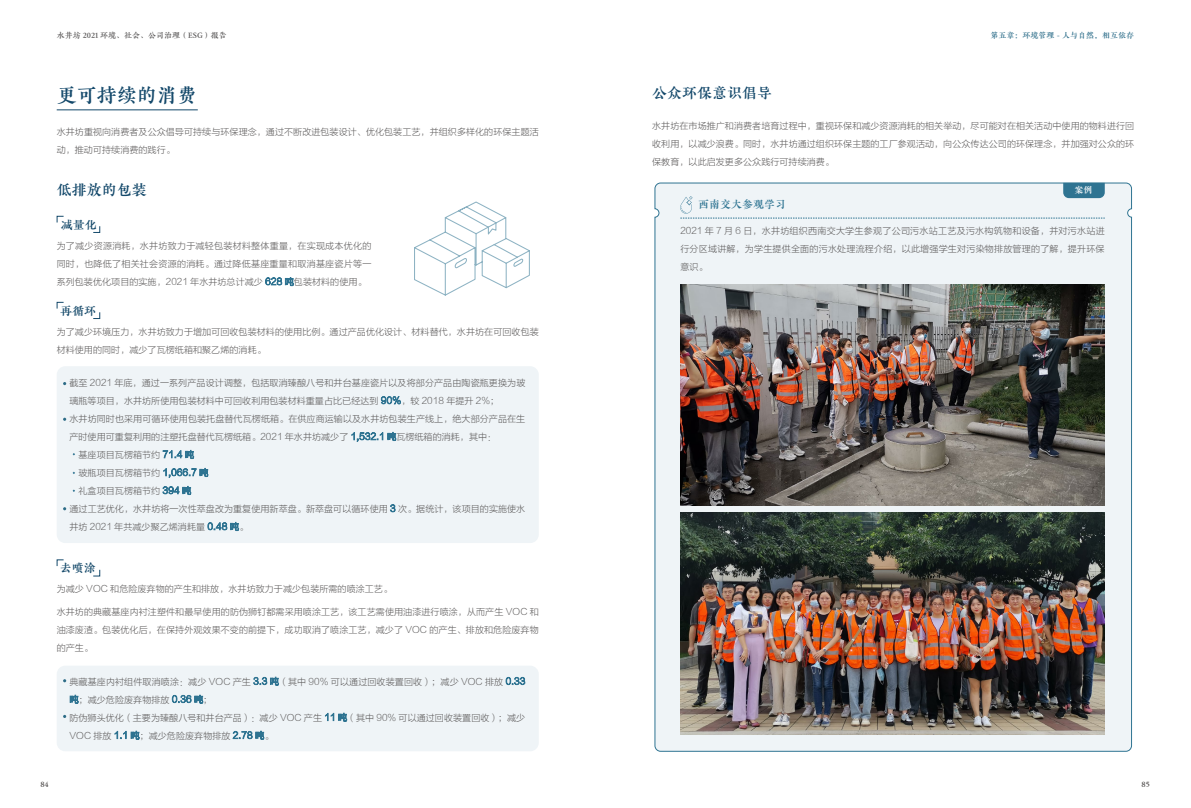
<style>
.page{position:relative;width:1191px;height:808px;background:#fff}
.page>*{position:absolute;margin:0;border:0;box-sizing:border-box;transform-origin:0 0}
.t1{font:20px "FZCUJINLJW GB1 0";color:#14496b}
.t2{font:15px "FZCUJINLJW GB1 0";color:#14496b}
.t3{font:12px "FZCUJINLJW GB1 0";color:#124768}
.t4{font:11px "FZCUJINLJW GB1 0";color:#2f7492}
.t5{font:9px/18px "FZLTXHJW GB1 0";letter-spacing:.01em;color:#595757;text-align:justify}
.t6{font:9px "FZCUJINLJW GB1 0";color:#fff}
.t7{font:8px "FZCUJINLJW GB1 0";color:#595757}
.t8{font:8px "FZCUJINLJW GB1 0";color:#2f6f8b}
.t9{font:8px "FZCUJINLJW GB1 0";color:#4c4948}
.s1{color:#2f7492}
.s2{color:#2e7391}
</style>
<div class="page">
<div style="left:57px;top:366px;width:482px;height:177px;background:#eff4f7;border-radius:9px"></div>
<div style="left:57px;top:666px;width:482px;height:85px;background:#eff4f7;border-radius:9px"></div>
<hr style="left:57px;top:109px;width:141px;height:1px;background:#14496b">
<svg style="left:93px;top:226px;width:7px;height:7px"></svg>
<svg style="left:93px;top:312px;width:7px;height:7px"></svg>
<svg style="left:93px;top:569px;width:7px;height:8px"></svg>
<svg style="left:56px;top:215px;width:8px;height:8px"></svg>
<svg style="left:56px;top:302px;width:8px;height:7px"></svg>
<svg style="left:56px;top:559px;width:8px;height:8px"></svg>
<svg style="left:654px;top:182px;width:478px;height:570px"></svg>
<svg style="left:680px;top:183px;width:424px;height:36px"></svg>
<img style="left:680px;top:284px;width:424px;height:221px">
<img style="left:680px;top:513px;width:424px;height:221px">
<svg style="left:414px;top:201px;width:116px;height:95px"></svg>
<p class="t7" style="left:57px;top:31px;width:172px">水井坊 2021 环境、社会、公司治理（ESG）报告</p>
<p class="t8" style="left:990px;top:31px;width:145px">第五章：环境管理 - 人与自然，相互依存</p>
<h1 class="t1" style="left:57px;top:85px;width:141px">更可持续的消费</h1>
<p class="t5" style="left:57px;top:123px;width:483px">水井坊重视向消费者及公众倡导可持续与环保理念，通过不断改进包装设计、优化包装工艺，并组织多样化的环保主题活动，推动可持续消费的践行。</p>
<h2 class="t2" style="left:57px;top:182px;width:91px">低排放的包装</h2>
<h3 class="t3" style="left:61px;top:218px;width:37px">减量化</h3>
<p class="t5" style="left:57px;top:237px;width:316px">为了减少资源消耗，水井坊致力于减轻包装材料整体重量，在实现成本优化的同时，也降低了相关社会资源的消耗。通过降低基座重量和取消基座瓷片等一系列包装优化项目的实施，2021 年水井坊总计减少 <span class="s1">628 吨</span>包装材料的使用。</p>
<h3 class="t3" style="left:60px;top:304px;width:37px">再循环</h3>
<p class="t5" style="left:57px;top:323px;width:483px">为了减少环境压力，水井坊致力于增加可回收包装材料的使用比例。通过产品优化设计、材料替代，水井坊在可回收包装材料使用的同时，减少了瓦楞纸箱和聚乙烯的消耗。</p>
<p class="t5" style="left:69px;top:374px;width:457px">截至 2021 年底，通过一系列产品设计调整，包括取消臻酿八号和井台基座瓷片以及将部分产品由陶瓷瓶更换为玻</p>
<p class="t5" style="left:69px;top:392px;width:431px">璃瓶等项目，水井坊所使用包装材料中可回收利用包装材料重量占比已经达到 <span class="s1">90%</span>，较 2018 年提升 2%；</p>
<p class="t5" style="left:69px;top:410px;width:457px">水井坊同时也采用可循环使用包装托盘替代瓦楞纸箱。在供应商运输以及水井坊包装生产线上，绝大部分产品在生</p>
<p class="t5" style="left:69px;top:428px;width:428px">产时使用可重复利用的注塑托盘替代瓦楞纸箱。2021 年水井坊减少了 <span class="s2">1,532.1 吨</span>瓦楞纸箱的消耗，其中：</p>
<p class="t5" style="left:79px;top:446px;width:117px">基座项目瓦楞箱节约 <span class="s2">71.4 吨</span></p>
<p class="t5" style="left:79px;top:464px;width:131px">玻瓶项目瓦楞箱节约 <span class="s2">1,066.7 吨</span></p>
<p class="t5" style="left:79px;top:482px;width:114px">礼盒项目瓦楞箱节约 <span class="s2">394 吨</span></p>
<p class="t5" style="left:69px;top:500px;width:457px">通过工艺优化，水井坊将一次性萃盘改为重复使用新萃盘。新萃盘可以循环使用 <span class="s2">3</span> 次。据统计，该项目的实施使水</p>
<p class="t5" style="left:69px;top:518px;width:180px">井坊 2021 年共减少聚乙烯消耗量 <span class="s2">0.48 吨</span>。</p>
<h3 class="t3" style="left:60px;top:562px;width:37px">去喷涂</h3>
<p class="t5" style="left:57px;top:579px;width:337px">为减少 VOC 和危险废弃物的产生和排放，水井坊致力于减少包装所需的喷涂工艺。</p>
<p class="t5" style="left:57px;top:603px;width:483px">水井坊的典藏基座内衬注塑件和最早使用的防伪狮钉都需采用喷涂工艺，该工艺需使用油漆进行喷涂，从而产生 VOC 和油漆废渣。包装优化后，在保持外观效果不变的前提下，成功取消了喷涂工艺，减少了 VOC 的产生、排放和危险废弃物的产生。</p>
<p class="t5" style="left:69px;top:672px;width:457px;text-align:left">典藏基座内衬组件取消喷涂：减少 VOC 产生 <span class="s1">3.3 吨</span>（其中 90% 可以通过回收装置回收）；减少 VOC 排放 <span class="s1">0.33吨</span>；减少危险废弃物排放 <span class="s1">0.36 吨</span>；<br>防伪狮头优化（主要为臻酿八号和井台产品）：减少 VOC 产生 <span class="s2">11 吨</span>（其中 90% 可以通过回收装置回收）；减少VOC 排放 <span class="s2">1.1 吨</span>；减少危险废弃物排放 <span class="s2">2.78 吨</span>。</p>
<h2 class="t2" style="left:652px;top:85px;width:121px">公众环保意识倡导</h2>
<p class="t5" style="left:652px;top:116px;width:483px">水井坊在市场推广和消费者培育过程中，重视环保和减少资源消耗的相关举动，尽可能对在相关活动中使用的物料进行回收利用，以减少浪费。同时，水井坊通过组织环保主题的工厂参观活动，向公众传达公司的环保理念，并加强对公众的环保教育，以此启发更多公众践行可持续消费。</p>
<p class="t4" style="left:698px;top:198px;width:89px">西南交大参观学习</p>
<p class="t6" style="left:1074px;top:185px;width:19px">案例</p>
<p class="t5" style="left:680px;top:222px;width:426px">2021 年 7 月 6 日，水井坊组织西南交大学生参观了公司污水站工艺及污水构筑物和设备，并对污水站进行分区域讲解，为学生提供全面的污水处理流程介绍，以此增强学生对污染物排放管理的了解，提升环保意识。</p>
<p class="t9" style="left:40px;top:780px;width:10px">84</p>
<p class="t9" style="left:1141px;top:780px;width:10px">85</p>
</div>
